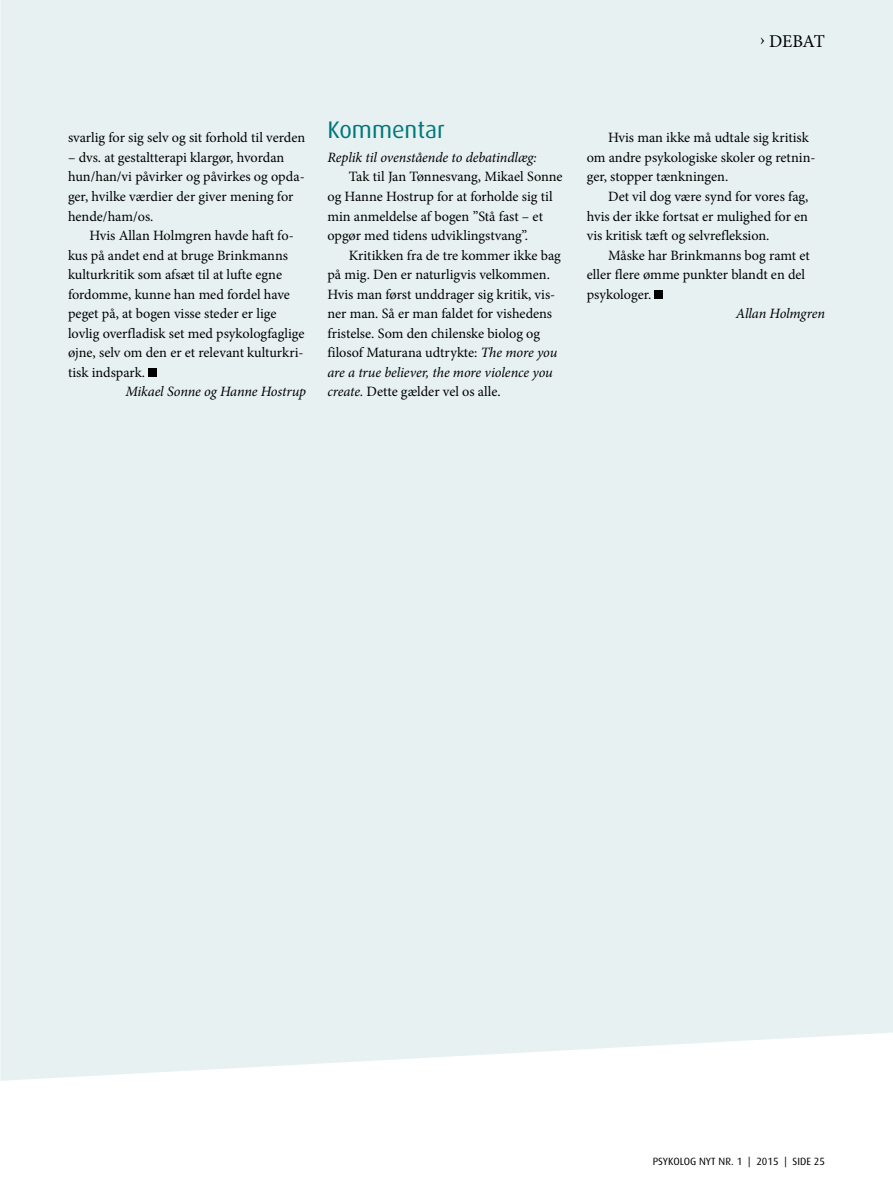
<style>
.page{position:relative;width:893px;height:1200px;background:#fff}
.page>*{position:absolute;margin:0;border:0;box-sizing:border-box;transform-origin:0 0}
.t1{font:24px "Dax";color:#00787b}
.t2{font:18px "Minion Pro";letter-spacing:-.015em;color:#000}
.t3{font:14.25px/19.5px "Minion Pro";color:#000}
.t4{font:italic 14.25px "Minion Pro";letter-spacing:-.01em;color:#000}
.t5{font:10.5px "Dax";color:#000}
.s1{font-style:italic}
</style>
<div class="page">
<div style="left:0;top:0;width:893px;height:1080px;background:#e7f1f1"></div>
<div style="left:148px;top:368px;width:9px;height:8px;background:#000"></div>
<div style="left:655px;top:290px;width:8px;height:8px;background:#000"></div>
<p class="t2" style="left:760px;top:29px;width:66px">› DEBAT</p>
<p class="t3" style="left:68px;top:128px;width:239px">svarlig for sig selv og sit forhold til verden</p>
<p class="t3" style="left:68px;top:148px;width:238px">– dvs. at gestaltterapi klargør, hvordan hun/han/vi påvirker og påvirkes og opda&shy;ger, hvilke værdier der giver mening for hende/ham/os.</p>
<p class="t3" style="left:68px;top:226px;width:238px;text-indent:21px">Hvis Allan Holmgren havde haft fo&shy;kus på andet end at bruge Brinkmanns kulturkritik som afsæt til at lufte egne fordomme, kunne han med fordel have peget på, at bogen visse steder er lige lovlig overfladisk set med psykologfaglige øjne, selv om den er et relevant kulturkri&shy;tisk indspark.</p>
<p class="t4" style="left:125px;top:382px;width:182px">Mikael Sonne og Hanne Hostrup</p>
<h1 class="t1" style="left:327px;top:116px;width:119px">Kommentar</h1>
<p class="t4" style="left:327px;top:148px;width:211px">Replik til ovenstående to debatindlæg:</p>
<p class="t3" style="left:327px;top:167px;width:237px;text-indent:21px">Tak til Jan Tønnesvang, Mikael Sonne og Hanne Hostrup for at forholde sig til min anmeldelse af bogen ”Stå fast – et opgør med tidens udviklingstvang”.</p>
<p class="t3" style="left:327px;top:245px;width:235px;text-indent:21px">Kritikken fra de tre kommer ikke bag på mig. Den er naturligvis velkommen.<br>Hvis man først unddrager sig kritik, vis&shy;ner man. Så er man faldet for vishedens fristelse. Som den chilenske biolog og filosof Maturana udtrykte: <span class="s1">The more you are a true believer, the more violence you create.</span> Dette gælder vel os alle.</p>
<p class="t3" style="left:587px;top:128px;width:230px;text-indent:21px">Hvis man ikke må udtale sig kritisk om andre psykologiske skoler og retnin&shy;ger, stopper tænkningen.</p>
<p class="t3" style="left:587px;top:187px;width:223px;text-align:justify;text-indent:21px">Det vil dog være synd for vores fag, hvis der ikke fortsat er mulighed for en vis kritisk tæft og selvrefleksion.</p>
<p class="t3" style="left:587px;top:245px;width:225px;text-indent:21px">Måske har Brinkmanns bog ramt et eller flere ømme punkter blandt en del psykologer.</p>
<p class="t4" style="left:736px;top:304px;width:91px">Allan Holmgren</p>
<p class="t5" style="left:653px;top:1154px;width:174px">PSYKOLOG NYT NR. 1 | 2015 | SIDE 25</p>
</div>
